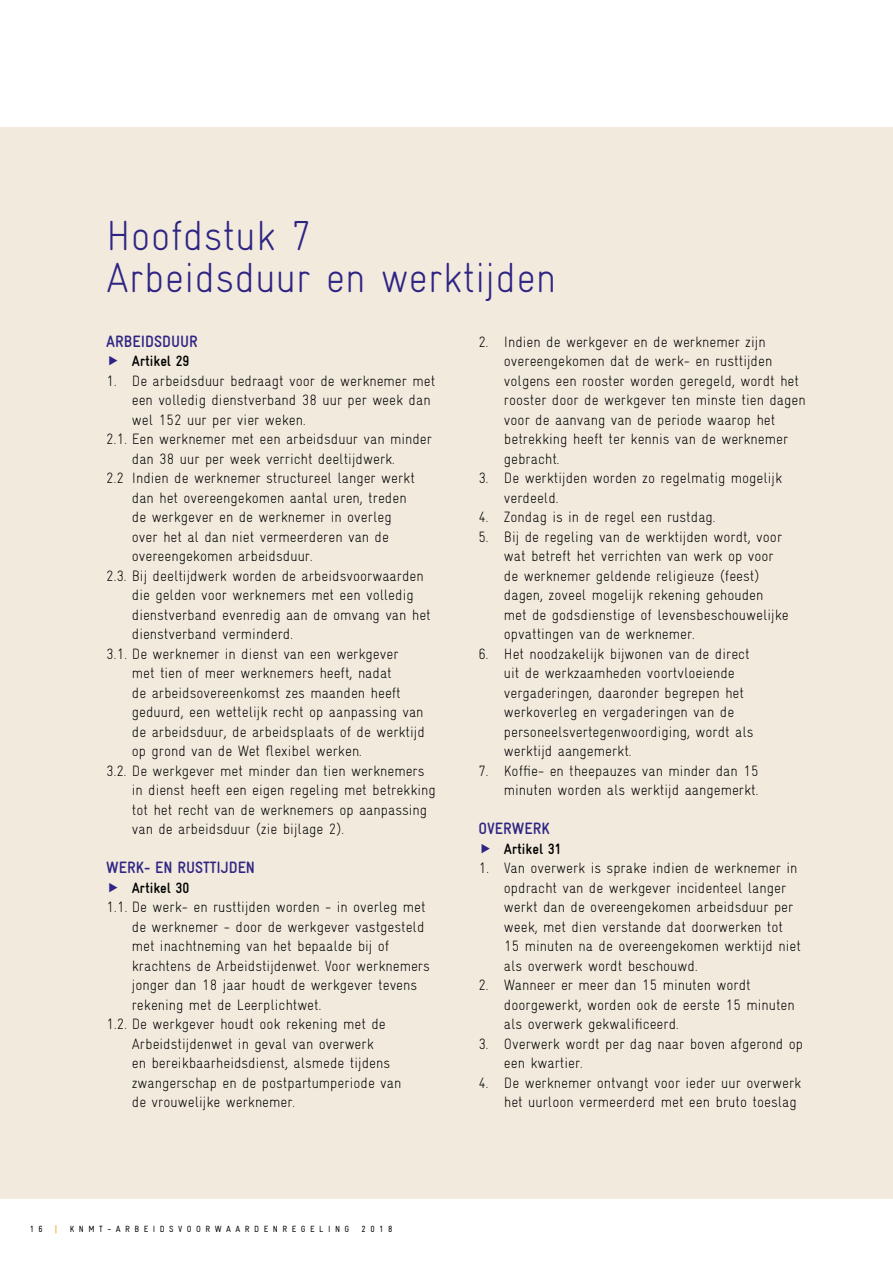
<style>
.page{position:relative;width:893px;height:1263px;background:#fff}
.page>*{position:absolute;margin:0;border:0;box-sizing:border-box;transform-origin:0 0}
.t1{font:42px/42px "Gravur Condensed Light CE";color:#2f2483}
.t2{font:16.5px "Gravur Condensed Bold CE";color:#2f2483}
.t3{font:15px/19.5px "Gravur Condensed Light CE";color:#000}
.t4{font:15px "Gravur Condensed Bold CE";color:#000}
.t5{font:9px "Gravur Condensed Reg CE";letter-spacing:.5em;color:#000}
.t6{font:9px "Gravur Condensed Reg CE";color:#f39100}
</style>
<div class="page">
<div style="left:0;top:128px;width:893px;height:1071px;background:#f1eadd"></div>
<h1 class="t1" style="left:106px;top:215px;width:451px">Hoofdstuk 7<br>Arbeidsduur en werktijden</h1>
<p class="t2" style="left:106px;top:332px;width:93px">ARBEIDSDUUR</p>
<p class="t4" style="left:132px;top:353px;width:59px">Artikel 29</p>
<p class="t3" style="left:106px;top:371px;width:330px">1. De arbeidsduur bedraagt voor de werknemer met</p>
<p class="t3" style="left:132px;top:390px;width:300px">een volledig dienstverband 38 uur per week dan</p>
<p class="t3" style="left:132px;top:410px;width:175px">wel 152 uur per vier weken.</p>
<p class="t3" style="left:106px;top:429px;width:327px">2.1. Een werknemer met een arbeidsduur van minder</p>
<p class="t3" style="left:132px;top:449px;width:264px">dan 38 uur per week verricht deeltijdwerk.</p>
<p class="t3" style="left:106px;top:468px;width:310px">2.2 Indien de werknemer structureel langer werkt</p>
<p class="t3" style="left:132px;top:488px;width:276px">dan het overeengekomen aantal uren, treden</p>
<p class="t3" style="left:132px;top:507px;width:261px">de werkgever en de werknemer in overleg</p>
<p class="t3" style="left:132px;top:527px;width:259px">over het al dan niet vermeerderen van de</p>
<p class="t3" style="left:132px;top:546px;width:182px">overeengekomen arbeidsduur.</p>
<p class="t3" style="left:106px;top:566px;width:319px">2.3. Bij deeltijdwerk worden de arbeidsvoorwaarden</p>
<p class="t3" style="left:132px;top:585px;width:283px">die gelden voor werknemers met een volledig</p>
<p class="t3" style="left:132px;top:605px;width:300px">dienstverband evenredig aan de omvang van het</p>
<p class="t3" style="left:132px;top:624px;width:163px">dienstverband verminderd.</p>
<p class="t3" style="left:106px;top:644px;width:294px">3.1. De werknemer in dienst van een werkgever</p>
<p class="t3" style="left:132px;top:663px;width:262px">met tien of meer werknemers heeft, nadat</p>
<p class="t3" style="left:132px;top:683px;width:271px">de arbeidsovereenkomst zes maanden heeft</p>
<p class="t3" style="left:132px;top:702px;width:293px">geduurd, een wettelijk recht op aanpassing van</p>
<p class="t3" style="left:132px;top:722px;width:295px">de arbeidsduur, de arbeidsplaats of de werktijd</p>
<p class="t3" style="left:132px;top:741px;width:231px">op grond van de Wet flexibel werken.</p>
<p class="t3" style="left:106px;top:761px;width:320px">3.2. De werkgever met minder dan tien werknemers</p>
<p class="t3" style="left:132px;top:780px;width:305px">in dienst heeft een eigen regeling met betrekking</p>
<p class="t3" style="left:132px;top:800px;width:297px">tot het recht van de werknemers op aanpassing</p>
<p class="t3" style="left:132px;top:819px;width:214px">van de arbeidsduur (zie bijlage 2).</p>
<p class="t2" style="left:106px;top:858px;width:150px">WERK- EN RUSTTIJDEN</p>
<p class="t4" style="left:132px;top:879px;width:59px">Artikel 30</p>
<p class="t3" style="left:106px;top:897px;width:321px">1.1. De werk- en rusttijden worden - in overleg met</p>
<p class="t3" style="left:132px;top:917px;width:294px">de werknemer - door de werkgever vastgesteld</p>
<p class="t3" style="left:132px;top:936px;width:259px">met inachtneming van het bepaalde bij of</p>
<p class="t3" style="left:132px;top:956px;width:299px">krachtens de Arbeidstijdenwet. Voor werknemers</p>
<p class="t3" style="left:132px;top:975px;width:287px">jonger dan 18 jaar houdt de werkgever tevens</p>
<p class="t3" style="left:132px;top:995px;width:191px">rekening met de Leerplichtwet.</p>
<p class="t3" style="left:106px;top:1014px;width:281px">1.2. De werkgever houdt ook rekening met de</p>
<p class="t3" style="left:132px;top:1034px;width:244px">Arbeidstijdenwet in geval van overwerk</p>
<p class="t3" style="left:132px;top:1053px;width:260px">en bereikbaarheidsdienst, alsmede tijdens</p>
<p class="t3" style="left:132px;top:1073px;width:271px">zwangerschap en de postpartumperiode van</p>
<p class="t3" style="left:132px;top:1092px;width:165px">de vrouwelijke werknemer.</p>
<p class="t3" style="left:504px;top:332px;width:303px;text-indent:-26px">2. Indien de werkgever en de werknemer zijn overeengekomen dat de werk- en rusttijden volgens een rooster worden geregeld, wordt het rooster door de werkgever ten minste tien dagen voor de aanvang van de periode waarop het betrekking heeft ter kennis van de werknemer gebracht.</p>
<p class="t3" style="left:504px;top:468px;width:280px;text-indent:-26px">3. De werktijden worden zo regelmatig mogelijk verdeeld.</p>
<p class="t3" style="left:478px;top:507px;width:238px">4. Zondag is in de regel een rustdag.</p>
<p class="t3" style="left:504px;top:527px;width:286px;text-indent:-26px">5. Bij de regeling van de werktijden wordt, voor wat betreft het verrichten van werk op voor de werknemer geldende religieuze (feest) dagen, zoveel mogelijk rekening gehouden met de godsdienstige of levensbeschouwelijke opvattingen van de werknemer.</p>
<p class="t3" style="left:504px;top:644px;width:251px;text-indent:-26px">6. Het noodzakelijk bijwonen van de direct uit de werkzaamheden voortvloeiende vergaderingen, daaronder begrepen het werkoverleg en vergaderingen van de personeelsvertegenwoordiging, wordt als werktijd aangemerkt.</p>
<p class="t3" style="left:478px;top:761px;width:282px;text-align:right">7. Koffie- en theepauzes van minder dan 15 minuten worden als werktijd aangemerkt.</p>
<p class="t2" style="left:478px;top:819px;width:73px">OVERWERK</p>
<p class="t4" style="left:504px;top:840px;width:59px">Artikel 31</p>
<p class="t3" style="left:504px;top:858px;width:299px;text-indent:-26px">1. Van overwerk is sprake indien de werknemer in opdracht van de werkgever incidenteel langer werkt dan de overeengekomen arbeidsduur per week, met dien verstande dat doorwerken tot 15 minuten na de overeengekomen werktijd niet als overwerk wordt beschouwd.</p>
<p class="t3" style="left:504px;top:975px;width:292px;text-indent:-26px">2. Wanneer er meer dan 15 minuten wordt doorgewerkt, worden ook de eerste 15 minuten als overwerk gekwalificeerd.</p>
<p class="t3" style="left:504px;top:1034px;width:301px;text-indent:-26px">3. Overwerk wordt per dag naar boven afgerond op een kwartier.</p>
<p class="t3" style="left:504px;top:1073px;width:299px;text-indent:-26px">4. De werknemer ontvangt voor ieder uur overwerk het uurloon vermeerderd met een bruto toeslag</p>
<p class="t5" style="left:30px;top:1223px;width:14px">1 6</p>
<p class="t6" style="left:55px;top:1223px;width:5px">|</p>
<p class="t5" style="left:70px;top:1223px;width:281px">KNMT-ARBEIDSVOORWAARDENREGELING</p>
<p class="t5" style="left:362px;top:1223px;width:32px">2018</p>
</div>
